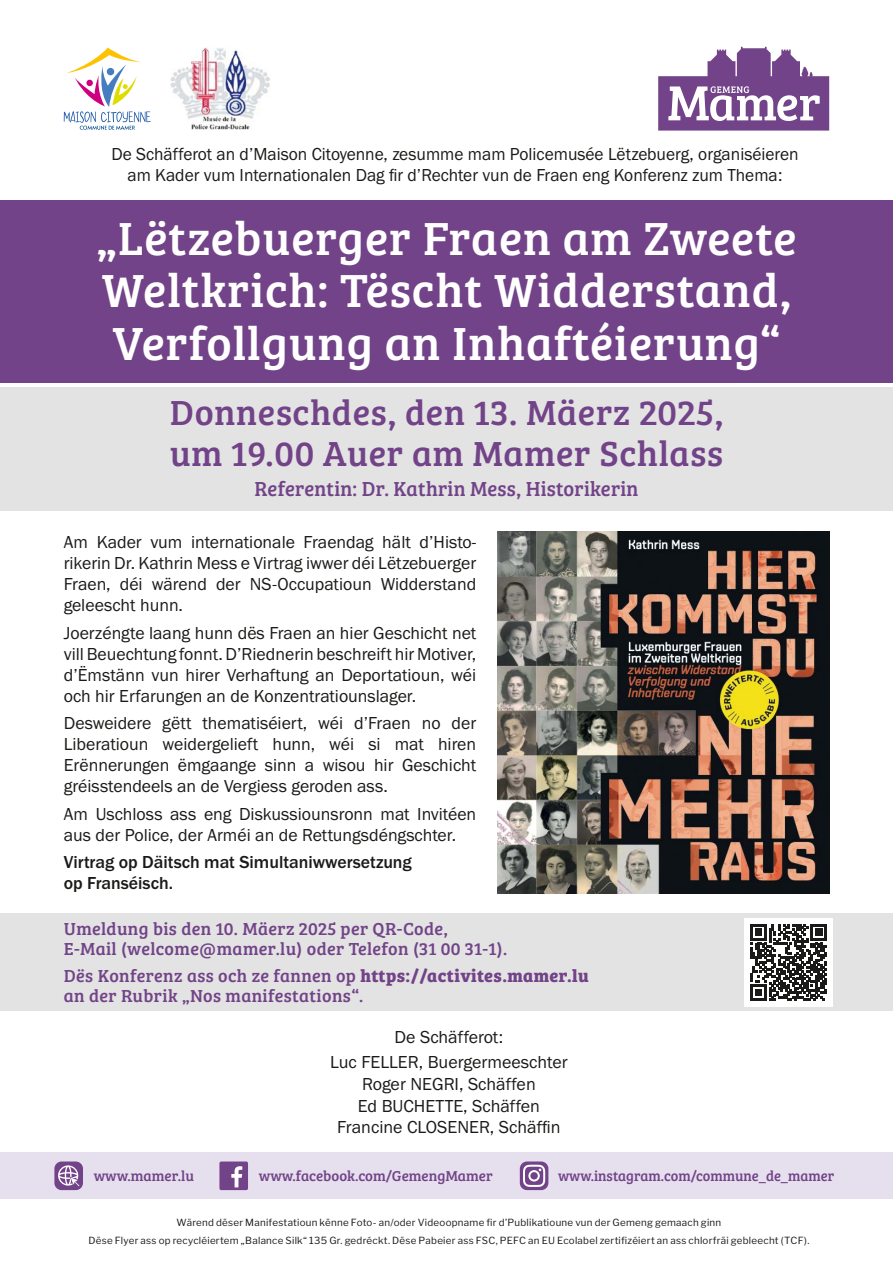
<style>
.page{position:relative;width:893px;height:1263px;background:#fff}
.page>*{position:absolute;margin:0;border:0;box-sizing:border-box;transform-origin:0 0}
.t1{font:48px/52.5px "Bree Serif";letter-spacing:.02em;color:#fff;text-align:justify}
.t2{font:36px/40.5px "Bree Serif";letter-spacing:.02em;color:#724388}
.t3{font:21px "Bree Serif";letter-spacing:.01em;color:#724388}
.t4{font:18px/21px "Franklin Gothic URW Boo";color:#1a1a18;text-align:center}
.t5{font:18px/20.2px "Bree Serif";letter-spacing:.02em;color:#724388}
.t6{font:500 18px/21px "Franklin Gothic URW";color:#1a1a18}
.t7{font:14.85px "Bree Serif";color:#724388}
.t8{font:9.75px/17.7px "Libre Franklin";letter-spacing:.025em;color:#1a1a18;text-align:center}
.s1{font-weight:700}
</style>
<div class="page">
<svg style="left:658px;top:47px;width:171px;height:84px"></svg>
<div style="left:0;top:1152px;width:893px;height:47px;background:#e6e0ee"></div>
<div style="left:54px;top:1161px;width:29px;height:29px;background:#724388;border-radius:7px"></div>
<svg style="left:58px;top:1165px;width:22px;height:22px"></svg>
<div style="left:219px;top:1161px;width:29px;height:29px;background:#724388;border-radius:2px"></div>
<svg style="left:231px;top:1166px;width:12px;height:22px"></svg>
<div style="left:520px;top:1161px;width:28px;height:29px;background:#724388;border-radius:7px"></div>
<svg style="left:523px;top:1165px;width:22px;height:22px"></svg>
<svg style="left:64px;top:48px;width:87px;height:82px"></svg>
<img style="left:170px;top:48px;width:100px;height:82px">
<div style="left:0;top:913px;width:893px;height:98px;background:#e3e3e3"></div>
<div style="left:0;top:200px;width:893px;height:183px;background:#724388"></div>
<div style="left:0;top:387px;width:893px;height:123px;background:#e3e3e3"></div>
<img style="left:498px;top:531px;width:331px;height:363px">
<div style="left:745px;top:918px;width:88px;height:88px;background:#fff"></div>
<svg style="left:750px;top:924px;width:77px;height:77px"></svg>
<p class="t4" style="left:111px;top:142px;width:689px;line-height:21.6px">De Schäfferot an d’Maison Citoyenne, zesumme mam Policemusée Lëtzebuerg, organiséieren am Kader vum Internationalen Dag fir d’Rechter vun de Fraen eng Konferenz zum Thema:</p>
<h1 class="t1" style="left:97px;top:209px;width:701px">„Lëtzebuerger Fraen am Zweete Weltkrich: Tëscht Widderstand, Verfollgung an Inhaftéierung“</h1>
<h2 class="t2" style="left:170px;top:390px;width:555px">Donneschdes, den 13. Mäerz 2025, um 19.00 Auer am Mamer Schlass</h2>
<p class="t3" style="left:254px;top:473px;width:385px">Referentin: Dr. Kathrin Mess, Historikerin</p>
<p class="t4" style="left:64px;top:531px;width:414px;text-align:justify">Am Kader vum internationale Fraendag hält d’Histo&shy;rikerin Dr. Kathrin Mess e Virtrag iwwer déi Lëtzebuerger Fraen, déi wärend der NS-Occupatioun Widderstand geleescht hunn.</p>
<p class="t4" style="left:64px;top:622px;width:414px;text-align:justify">Joerzéngte laang hunn dës Fraen an hier Geschicht net vill Beuechtung fonnt. D’Riednerin beschreift hir Motiver, d’Ëmstänn vun hirer Verhaftung an Deportatioun, wéi och hir Erfarungen an de Konzentratiounslager.</p>
<p class="t4" style="left:64px;top:712px;width:414px;text-align:justify">Desweidere gëtt thematiséiert, wéi d’Fraen no der Liberatioun weidergelieft hunn, wéi si mat hiren Erënnerungen ëmgaange sinn a wisou hir Geschicht gréisstendeels an de Vergiess geroden ass.</p>
<p class="t4" style="left:64px;top:803px;width:414px;text-align:left">Am Uschloss ass eng Diskussiounsronn mat Invitéen aus der Police, der Arméi an de Rettungsdéngschter.</p>
<p class="t6" style="left:64px;top:851px;width:349px">Virtrag op Däitsch mat Simultaniwwersetzung op Franséisch.</p>
<p class="t5" style="left:64px;top:917px;width:445px">Umeldung bis den 10. Mäerz 2025 per QR-Code,<br>E‑Mail (welcome@mamer.lu) oder Telefon (31 00 31‑1).</p>
<p class="t5" style="left:64px;top:964px;width:526px">Dës Konferenz ass och ze fannen op <span class="s1">https://activites.mamer.lu </span>an der Rubrik „Nos manifestations“.</p>
<p class="t4" style="left:330px;top:1023px;width:239px;line-height:25.8px">De Schäfferot:<br>Luc FELLER, Buergermeeschter</p>
<p class="t4" style="left:337px;top:1073px;width:225px;line-height:21.6px">Roger NEGRI, Schäffen<br>Ed BUCHETTE, Schäffen<br>Francine CLOSENER, Schäffin</p>
<p class="t7" style="left:94px;top:1164px;width:102px">www.mamer.lu</p>
<p class="t7" style="left:259px;top:1164px;width:236px">www.facebook.com/GemengMamer</p>
<p class="t7" style="left:558px;top:1164px;width:278px">www.instagram.com/commune_de_mamer</p>
<p class="t8" style="left:88px;top:1213px;width:722px">Wärend dëser Manifestatioun kënne Foto- an/oder Videoopname fir d’Publikatioune vun der Gemeng gemaach ginn<br>Dëse Flyer ass op recycléiertem „Balance Silk“ 135 Gr. gedréckt. Dëse Pabeier ass FSC, PEFC an EU Ecolabel zertifizéiert an ass chlorfräi gebleecht (TCF).</p>
</div>
